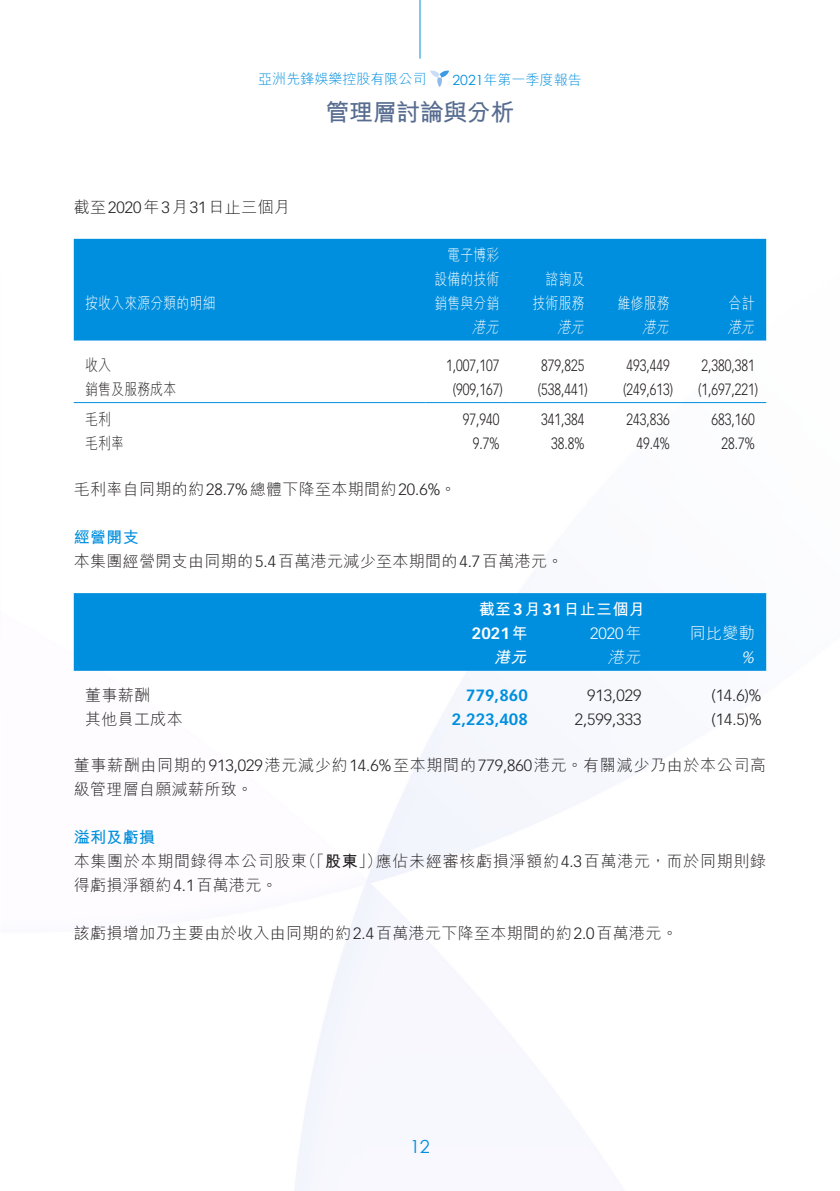
<style>
.page{position:relative;width:840px;height:1191px;background:#fff}
.page>*{position:absolute;margin:0;border:0;box-sizing:border-box;transform-origin:0 0}
.t1{font:700 24px "M Hei HK";letter-spacing:-.02em;color:#576c90}
.t2{font:18px "Century Gothic";color:#008fde}
.t3{font:300 16px/24px "M Hei HK";letter-spacing:.02em;color:#231f20}
.t4{font:300 16px "Vectora LT Std";color:#231f20;scale:.8 1}
.t5{font:300 16px/24px "M Hei HK";letter-spacing:.04em;color:#231f20}
.t6{font:300 16px/24px "M Hei HK";letter-spacing:.045em;color:#231f20}
.t7{font:300 16px/24px "M Hei HK";letter-spacing:.02em;color:#fff;text-align:justify;scale:.8 1}
.t8{font:300 16px "Vectora LT Std";color:#231f20}
.t9{font:700 16px "Vectora LT Std";color:#008fde}
.t10{font:300 16px "M Hei HK";letter-spacing:.02em;color:#231f20;scale:.8 1}
.t11{font:700 16px "M Hei HK";letter-spacing:.02em;color:#fff}
.t12{font:italic 300 16px "M Hei HK";color:#fff;scale:.8 1}
.t13{font:300 16px "Vectora LT Std";color:#fff}
.t14{font:700 16px "Vectora LT Std";color:#fff}
.t15{font:700 16px "M Hei HK";letter-spacing:.02em;color:#008fde}
.t16{font:300 16px "M Hei HK";letter-spacing:.02em;color:#fff}
.t17{font:italic 300 16px "M Hei HK";color:#fff}
.t18{font:italic 700 16px "M Hei HK";color:#fff}
.t19{font:italic 300 16px "Vectora LT Std";color:#fff}
.t20{font:300 14px "M Hei HK";color:#008fde}
.s1{font-family:"Century Gothic";font-weight:400}
.s2{font-family:"Vectora LT Std"}
.s3{font-weight:700;color:#008fde}
.s4{font-family:"M Hei HK"}
.s5{font-weight:700}
</style>
<div class="page">
<img style="left:73px;top:14px;width:694px;height:1177px">
<svg style="left:430px;top:71px;width:19px;height:16px"></svg>
<hr style="left:419px;top:0;width:1px;height:59px;background:#008fde">
<div style="left:74px;top:239px;width:691px;height:101px;background:#008fde"></div>
<hr style="left:74px;top:402px;width:351px;height:1px;background:#008fde">
<hr style="left:425px;top:402px;width:85px;height:1px;background:#008fde">
<hr style="left:510px;top:402px;width:85px;height:1px;background:#008fde">
<hr style="left:595px;top:402px;width:85px;height:1px;background:#008fde">
<hr style="left:680px;top:402px;width:85px;height:1px;background:#008fde">
<div style="left:74px;top:593px;width:691px;height:78px;background:#008fde"></div>
<p class="t20" style="left:258px;top:72px;width:169px">亞洲先鋒娛樂控股有限公司</p>
<p class="t20" style="left:452px;top:73px;width:131px"><span class="s1">2021</span>年第一季度報告</p>
<h1 class="t1" style="left:325px;top:94px;width:190px">管理層討論與分析</h1>
<p class="t3" style="left:74px;top:195px;width:217px">截至<span class="s2">2020</span>年<span class="s2">3</span>月<span class="s2">31</span>日止三個月</p>
<p class="t7" style="left:85px;top:291px;width:164px">按收入來源分類的明細</p>
<p class="t7" style="left:434px;top:243px;width:83px;text-indent:13px">電子博彩設備的技術銷售與分銷</p>
<p class="t7" style="left:545px;top:267px;width:50px">諮詢及</p>
<p class="t7" style="left:532px;top:291px;width:66px">技術服務</p>
<p class="t7" style="left:617px;top:291px;width:66px">維修服務</p>
<p class="t7" style="left:728px;top:291px;width:34px">合計</p>
<p class="t12" style="left:472px;top:319px;width:38px">港元</p>
<p class="t12" style="left:557px;top:319px;width:38px">港元</p>
<p class="t12" style="left:642px;top:319px;width:38px">港元</p>
<p class="t12" style="left:727px;top:319px;width:38px">港元</p>
<p class="t10" style="left:85px;top:357px;width:34px">收入</p>
<p class="t4" style="left:446px;top:356px;width:68px">1,007,107</p>
<p class="t4" style="left:541px;top:356px;width:56px">879,825</p>
<p class="t4" style="left:626px;top:356px;width:56px">493,449</p>
<p class="t4" style="left:701px;top:356px;width:68px">2,380,381</p>
<p class="t10" style="left:85px;top:381px;width:115px">銷售及服務成本</p>
<p class="t4" style="left:452px;top:380px;width:64px">)909,167(</p>
<p class="t4" style="left:537px;top:380px;width:64px">)538,441(</p>
<p class="t4" style="left:622px;top:380px;width:64px">)249,613(</p>
<p class="t4" style="left:697px;top:380px;width:76px">)1,697,221(</p>
<p class="t10" style="left:85px;top:411px;width:34px">毛利</p>
<p class="t4" style="left:462px;top:410px;width:47px">97,940</p>
<p class="t4" style="left:541px;top:410px;width:56px">341,384</p>
<p class="t4" style="left:626px;top:410px;width:56px">243,836</p>
<p class="t4" style="left:711px;top:410px;width:56px">683,160</p>
<p class="t10" style="left:85px;top:435px;width:50px">毛利率</p>
<p class="t3" style="left:74px;top:477px;width:383px">毛利率自同期的約<span class="s2">28.7%</span>總體下降至本期間約<span class="s2">20.6%</span>。</p>
<p class="t3" style="left:74px;top:525px;width:490px"><span class="s3">經營開支<br></span>本集團經營開支由同期的<span class="s2">5.4</span>百萬港元減少至本期間的<span class="s2">4.7</span>百萬港元。</p>
<p class="t11" style="left:478px;top:597px;width:168px">截至<span class="s2">3</span>月<span class="s2">31</span>日止三個月</p>
<p class="t4" style="left:472px;top:434px;width:35px">9.7%</p>
<p class="t4" style="left:551px;top:434px;width:43px">38.8%</p>
<p class="t4" style="left:636px;top:434px;width:43px">49.4%</p>
<p class="t4" style="left:721px;top:434px;width:43px">28.7%</p>
<p class="t14" style="left:471px;top:623px;width:57px">2021<span class="s4">年</span></p>
<p class="t13" style="left:589px;top:624px;width:53px">2020 <span class="s4">年</span></p>
<p class="t16" style="left:689px;top:625px;width:66px">同比變動</p>
<p class="t18" style="left:494px;top:645px;width:38px">港元</p>
<p class="t17" style="left:607px;top:649px;width:37px">港元</p>
<p class="t19" style="left:740px;top:648px;width:18px">%</p>
<p class="t3" style="left:85px;top:683px;width:66px">董事薪酬</p>
<p class="t9" style="left:466px;top:686px;width:63px">779,860</p>
<p class="t8" style="left:587px;top:686px;width:56px">913,029</p>
<p class="t8" style="left:711px;top:686px;width:51px">)14.6 %(</p>
<p class="t3" style="left:85px;top:707px;width:99px">其他員工成本</p>
<p class="t5" style="left:74px;top:753px;width:693px">董事薪酬由同期的<span class="s2">913,029</span>港元減少約<span class="s2">14.6%</span>至本期間的<span class="s2">779,860</span>港元。有關減少乃由於本公司高級管理層自願減薪所致。</p>
<p class="t15" style="left:74px;top:826px;width:83px">溢利及虧損</p>
<p class="t6" style="left:375px;top:849px;width:391px">應佔未經審核虧損淨額約<span class="s2">4.3</span>百萬港元，而於同期則錄</p>
<p class="t8" style="left:711px;top:710px;width:51px">)14.5 %(</p>
<p class="t9" style="left:451px;top:710px;width:77px">2,223,408</p>
<p class="t8" style="left:574px;top:710px;width:68px">2,599,333</p>
<p class="t3" style="left:300px;top:849px;width:83px">（「<span class="s5">股東</span>」）</p>
<p class="t6" style="left:74px;top:849px;width:235px">本集團於本期間錄得本公司股東得虧損淨額約<span class="s2">4.1</span>百萬港元。</p>
<p class="t3" style="left:74px;top:921px;width:605px">該虧損增加乃主要由於收入由同期的約<span class="s2">2.4</span>百萬港元下降至本期間的約<span class="s2">2.0</span>百萬港元。</p>
<p class="t2" style="left:410px;top:1133px;width:21px">12</p>
</div>
